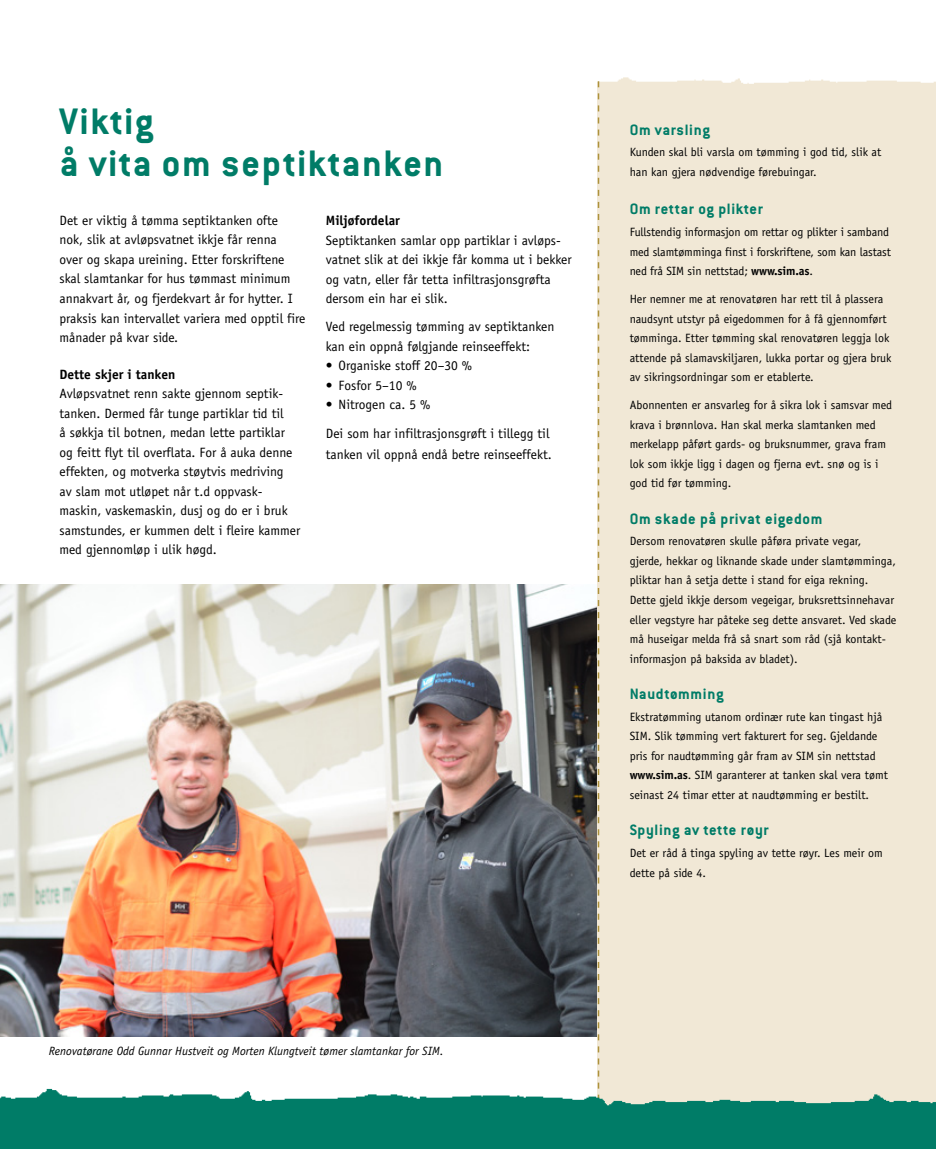
<style>
.page{position:relative;width:936px;height:1149px;background:#fff}
.page>*{position:absolute;margin:0;border:0;box-sizing:border-box;transform-origin:0 0}
.t1{font:700 40.5px/42px "Conduit ITC";letter-spacing:.04em;color:#007c67}
.t2{font:700 16.5px "Conduit ITC";letter-spacing:.04em;color:#007c67}
.t3{font:13.5px/19.5px "Officina Sans";color:#000}
.t4{font:700 13.5px "Officina Sans";color:#000}
.t5{font:12px/19.5px "Officina Sans";color:#000}
.t6{font:italic 12px "Officina Sans";color:#000}
.s1{font-weight:700}
</style>
<div class="page">
<img style="left:599px;top:77px;width:336px;height:26px">
<img style="left:0;top:584px;width:597px;height:452px">
<div style="left:597px;top:103px;width:338px;height:1045px;background:#f1e8d6"></div>
<svg style="left:597px;top:81px;width:2px;height:995px"></svg>
<img style="left:0;top:827px;width:1px;height:59px">
<img style="left:0;top:1076px;width:935px;height:72px">
<h1 class="t1" style="left:60px;top:100px;width:385px">Viktig<br>å vita om septiktanken</h1>
<p class="t3" style="left:60px;top:210px;width:247px">Det er viktig å tømma septiktanken ofte<br>nok, slik at avløpsvatnet ikkje får renna<br>over og skapa ureining. Etter forskriftene skal slamtankar for hus tømmast minimum annakvart år, og fjerdekvart år for hytter. I praksis kan intervallet variera med opptil fire månader på kvar side.</p>
<p class="t4" style="left:60px;top:365px;width:117px">Dette skjer i tanken</p>
<p class="t3" style="left:60px;top:383px;width:242px">Avløpsvatnet renn sakte gjennom septik&shy;tanken. Dermed får tunge partiklar tid til<br>å søkkja til botnen, medan lette partiklar og feitt flyt til overflata. For å auka denne effekten, og motverka støytvis medriving<br>av slam mot utløpet når t.d oppvask&shy;maskin, vaskemaskin, dusj og do er i bruk samstundes, er kummen delt i fleire kammer med gjennomløp i ulik høgd.</p>
<p class="t4" style="left:326px;top:212px;width:76px">Miljøfordelar</p>
<p class="t3" style="left:326px;top:230px;width:247px">Septiktanken samlar opp partiklar i avløps&shy;vatnet slik at dei ikkje får komma ut i bekker og vatn, eller får tetta infiltrasjonsgrøfta dersom ein har ei slik.</p>
<p class="t3" style="left:326px;top:317px;width:230px">Ved regelmessig tømming av septiktanken kan ein oppnå følgjande reinseeffekt:</p>
<p class="t3" style="left:326px;top:356px;width:148px">• Organiske stoff 20–30 %</p>
<p class="t3" style="left:326px;top:375px;width:92px">• Fosfor 5–10 %</p>
<p class="t3" style="left:326px;top:391px;width:225px;line-height:28px">• Nitrogen ca. 5 %<br>Dei som har infiltrasjonsgrøft i tillegg til</p>
<p class="t3" style="left:326px;top:444px;width:227px">tanken vil oppnå endå betre reinseeffekt.</p>
<h2 class="t2" style="left:629px;top:120px;width:82px">Om varsling</h2>
<p class="t5" style="left:629px;top:142px;width:253px">Kunden skal bli varsla om tømming i god tid, slik at han kan gjera nødvendige førebuingar.</p>
<h2 class="t2" style="left:629px;top:199px;width:135px">Om rettar og plikter</h2>
<p class="t5" style="left:629px;top:222px;width:263px">Fullstendig informasjon om rettar og plikter i samband med slamtømminga finst i forskriftene, som kan lastast ned frå SIM sin nettstad; <span class="s1">www.sim.as</span>.</p>
<p class="t5" style="left:629px;top:289px;width:263px">Her nemner me at renovatøren har rett til å plassera naudsynt utstyr på eigedommen for å få gjennomført tømminga. Etter tømming skal renovatøren leggja lok attende på slamavskiljaren, lukka portar og gjera bruk av sikringsordningar som er etablerte.</p>
<p class="t5" style="left:629px;top:395px;width:264px">Abonnenten er ansvarleg for å sikra lok i samsvar med krava i brønnlova. Han skal merka slamtanken med merkelapp påført gards- og bruksnummer, grava fram lok som ikkje ligg i dagen og fjerna evt. snø og is i god tid før tømming.</p>
<h2 class="t2" style="left:629px;top:509px;width:194px">Om skade på privat eigedom</h2>
<p class="t5" style="left:629px;top:531px;width:268px">Dersom renovatøren skulle påføra private vegar, gjerde, hekkar og liknande skade under slamtømminga, pliktar han å setja dette i stand for eiga rekning.<br>Dette gjeld ikkje dersom vegeigar, bruksrettsinnehavar eller vegstyre har påteke seg dette ansvaret. Ved skade må huseigar melda frå så snart som råd (sjå kontakt&shy;informasjon på baksida av bladet).</p>
<h2 class="t2" style="left:629px;top:684px;width:95px">Naudtømming</h2>
<p class="t5" style="left:629px;top:706px;width:260px">Ekstratømming utanom ordinær rute kan tingast hjå SIM. Slik tømming vert fakturert for seg. Gjeldande pris for naudtømming går fram av SIM sin nettstad <span class="s1">www.sim.as</span>. SIM garanterer at tanken skal vera tømt seinast 24 timar etter at naudtømming er bestilt.</p>
<h2 class="t2" style="left:629px;top:820px;width:141px">Spyling av tette røyr</h2>
<p class="t5" style="left:629px;top:842px;width:254px">Det er råd å tinga spyling av tette røyr. Les meir om dette på side 4.</p>
<p class="t6" style="left:49px;top:1043px;width:396px">Renovatørane Odd Gunnar Hustveit og Morten Klungtveit tømer slamtankar for SIM.</p>
</div>
